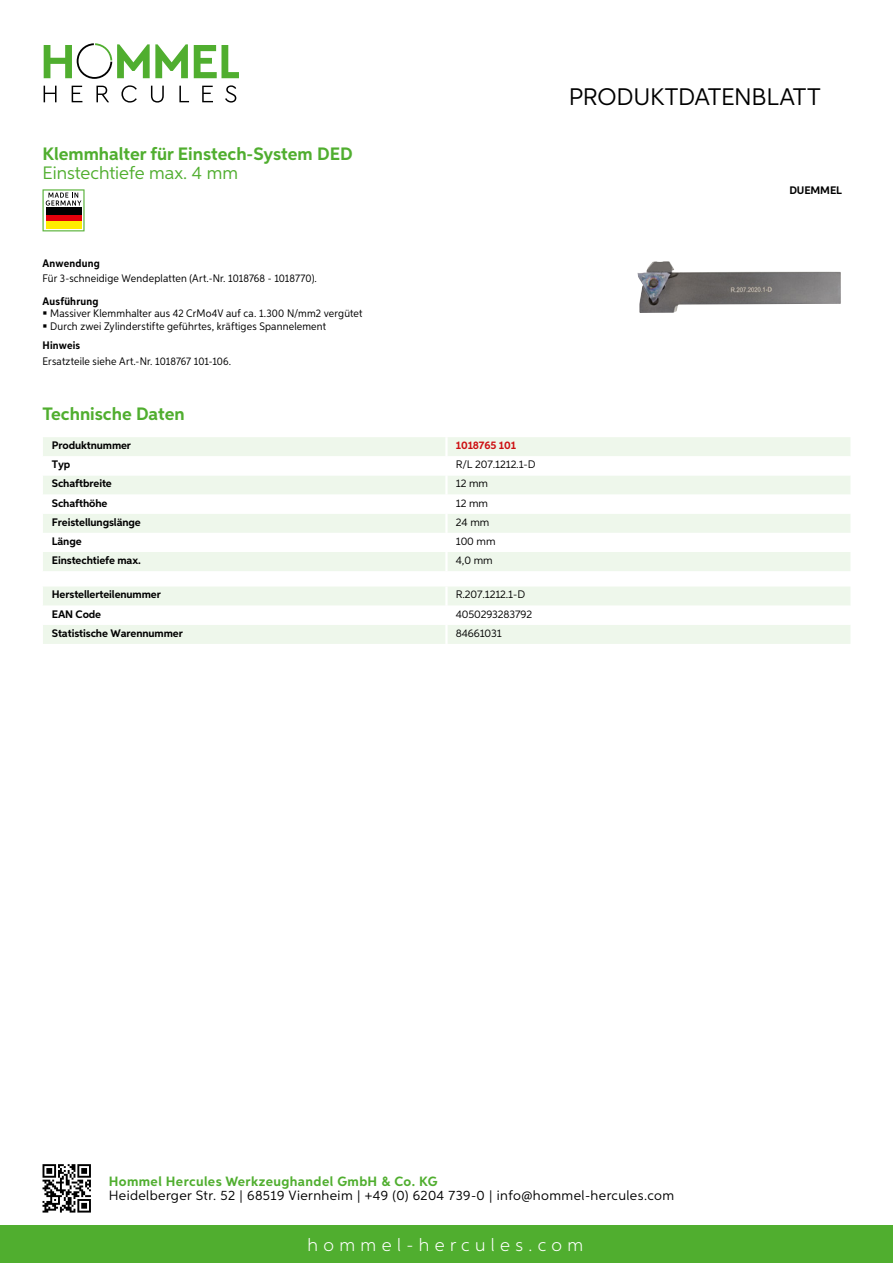
<style>
.page{position:relative;width:893px;height:1263px;background:#fff}
.page>*{position:absolute;margin:0;border:0;box-sizing:border-box;transform-origin:0 0}
.t1{font:24px "Aspira";letter-spacing:-.01em;color:#000}
.t2{font:700 18px "Aspira";color:#50ae2f}
.t3{font:18px "Aspira";color:#50ae2f}
.t4{font:300 18px "Aspira";letter-spacing:.3em;color:#fff}
.t5{font:13.5px "Aspira";letter-spacing:.03em;color:#000}
.t6{font:700 13.5px "Aspira";letter-spacing:.03em;color:#50ae2f}
.t7{font:10.95px/12.8px "Aspira Nar";letter-spacing:.015em;color:#000}
.t8{font:700 10.95px "Aspira";letter-spacing:-.01em;color:#000}
.t9{font:10.95px "Aspira";letter-spacing:-.01em;color:#000}
.t10{font:700 10.95px "Aspira Nar";letter-spacing:.02em;color:#000}
.t11{font:700 10.95px "Aspira";letter-spacing:-.01em;color:#cd1013}
</style>
<div class="page">
<div style="left:0;top:1226px;width:893px;height:37px;background:#50ae2f"></div>
<svg style="left:43px;top:1164px;width:48px;height:48px"></svg>
<svg style="left:194px;top:45px;width:45px;height:33px"></svg>
<svg style="left:44px;top:43px;width:144px;height:36px"></svg>
<svg style="left:44px;top:86px;width:13px;height:16px"></svg>
<svg style="left:72px;top:86px;width:10px;height:16px"></svg>
<svg style="left:96px;top:86px;width:13px;height:16px"></svg>
<svg style="left:121px;top:85px;width:16px;height:18px"></svg>
<svg style="left:151px;top:86px;width:13px;height:17px"></svg>
<svg style="left:179px;top:86px;width:10px;height:16px"></svg>
<svg style="left:202px;top:86px;width:11px;height:16px"></svg>
<svg style="left:225px;top:85px;width:11px;height:18px"></svg>
<div style="left:43px;top:437px;width:807px;height:134px;background:#eef7eb"></div>
<svg style="left:43px;top:456px;width:807px;height:96px"></svg>
<hr style="left:445px;top:437px;width:3px;height:19px;background:#fff">
<hr style="left:445px;top:456px;width:3px;height:19px;background:#fff">
<hr style="left:445px;top:475px;width:3px;height:20px;background:#fff">
<hr style="left:445px;top:495px;width:3px;height:19px;background:#fff">
<hr style="left:445px;top:514px;width:3px;height:19px;background:#fff">
<hr style="left:445px;top:533px;width:3px;height:19px;background:#fff">
<hr style="left:445px;top:552px;width:3px;height:19px;background:#fff">
<svg style="left:43px;top:587px;width:807px;height:57px"></svg>
<hr style="left:445px;top:625px;width:3px;height:19px;background:#fff">
<svg style="left:43px;top:189px;width:42px;height:42px"></svg>
<div style="left:46px;top:214px;width:35px;height:7px;background:#e3000b"></div>
<div style="left:46px;top:208px;width:35px;height:7px;background:#000"></div>
<div style="left:46px;top:221px;width:35px;height:7px;background:#ffed00"></div>
<img style="left:637px;top:261px;width:204px;height:52px">
<h2 class="t2" style="left:43px;top:142px;width:312px">Klemmhalter für Einstech-System DED</h2>
<h2 class="t3" style="left:43px;top:162px;width:197px">Einstechtiefe max. 4 mm</h2>
<p class="t10" style="left:43px;top:257px;width:59px">Anwendung</p>
<p class="t7" style="left:43px;top:272px;width:276px">Für 3-schneidige Wendeplatten (Art.-Nr. 1018768 - 1018770).</p>
<p class="t10" style="left:43px;top:294px;width:58px">Ausführung</p>
<p class="t7" style="left:50px;top:307px;width:314px">Massiver Klemmhalter aus 42 CrMo4V auf ca. 1.300 N/mm2 vergütet<br>Durch zwei Zylinderstifte geführtes, kräftiges Spannelement</p>
<p class="t10" style="left:43px;top:339px;width:39px">Hinweis</p>
<p class="t7" style="left:43px;top:354px;width:190px">Ersatzteile siehe Art.-Nr. 1018767 101-106.</p>
<h2 class="t2" style="left:43px;top:403px;width:144px">Technische Daten</h2>
<p class="t8" style="left:52px;top:439px;width:81px">Produktnummer</p>
<p class="t11" style="left:456px;top:439px;width:62px">1018765 101</p>
<p class="t8" style="left:52px;top:458px;width:20px">Typ</p>
<p class="t9" style="left:456px;top:458px;width:80px">R/L 207.1212.1-D</p>
<p class="t8" style="left:52px;top:477px;width:61px">Schaftbreite</p>
<p class="t9" style="left:456px;top:477px;width:34px">12 mm</p>
<p class="t8" style="left:52px;top:496px;width:57px">Schafthöhe</p>
<p class="t9" style="left:456px;top:496px;width:34px">12 mm</p>
<p class="t8" style="left:52px;top:515px;width:90px">Freistellungslänge</p>
<p class="t9" style="left:456px;top:515px;width:35px">24 mm</p>
<p class="t8" style="left:52px;top:534px;width:31px">Länge</p>
<p class="t9" style="left:456px;top:534px;width:41px">100 mm</p>
<p class="t8" style="left:52px;top:553px;width:91px">Einstechtiefe max.</p>
<p class="t9" style="left:456px;top:553px;width:38px">4,0 mm</p>
<p class="t8" style="left:52px;top:588px;width:111px">Herstellerteilenummer</p>
<p class="t9" style="left:456px;top:588px;width:69px">R.207.1212.1-D</p>
<p class="t8" style="left:52px;top:607px;width:51px">EAN Code</p>
<p class="t9" style="left:456px;top:607px;width:78px">4050293283792</p>
<p class="t8" style="left:52px;top:626px;width:132px">Statistische Warennummer</p>
<p class="t9" style="left:456px;top:626px;width:47px">84661031</p>
<h1 class="t1" style="left:569px;top:82px;width:253px">Produktdatenblatt</h1>
<p class="t8" style="left:789px;top:183px;width:54px">DUEMMEL</p>
<p class="t6" style="left:109px;top:1172px;width:330px">Hommel Hercules Werkzeughandel GmbH &amp; Co. KG</p>
<p class="t5" style="left:109px;top:1187px;width:567px">Heidelberger Str. 52 | 68519 Viernheim | +49 (0) 6204 739-0 | info@hommel-hercules.com</p>
<h2 class="t4" style="left:307px;top:1234px;width:277px">hommel-hercules.com</h2>
</div>
